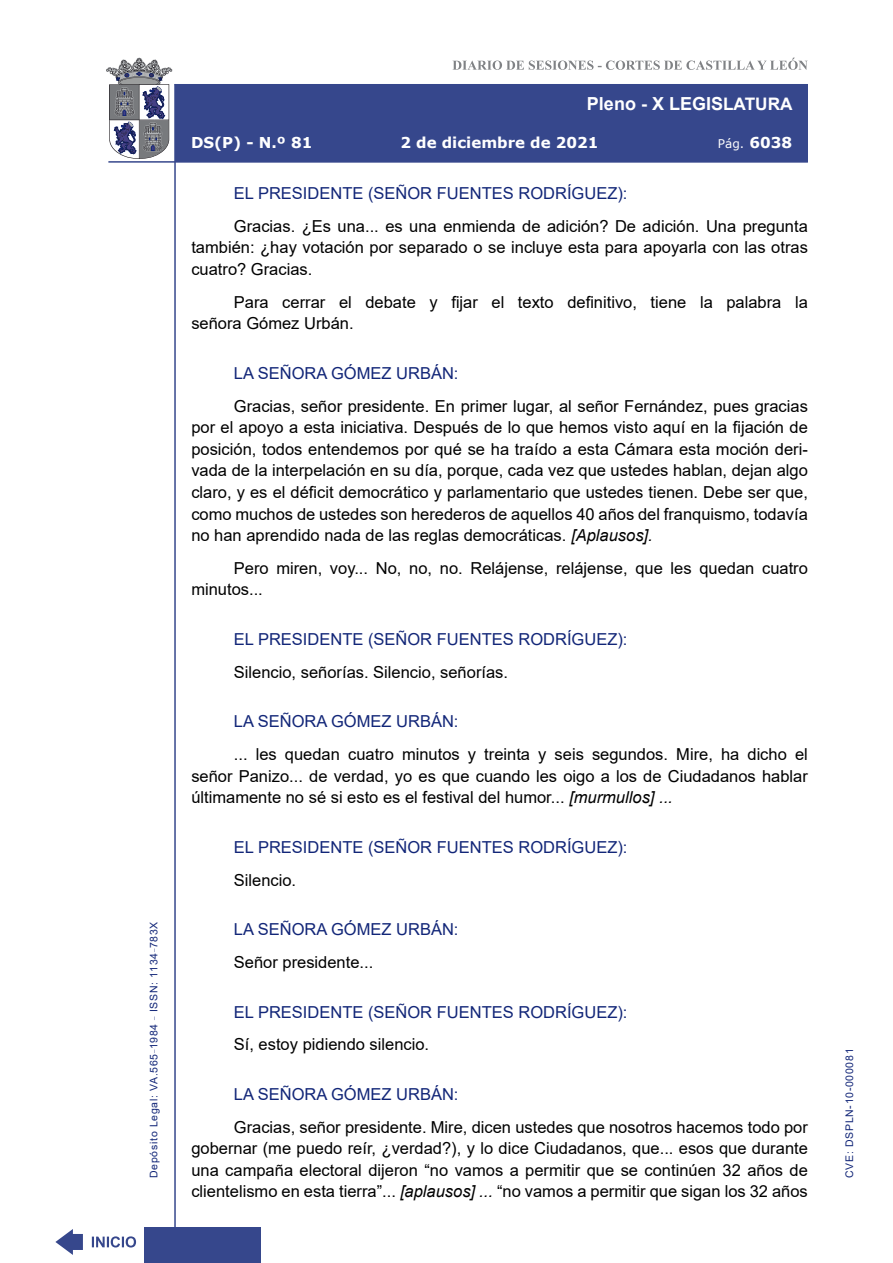
<style>
.page{position:relative;width:893px;height:1263px;background:#fff}
.page>*{position:absolute;margin:0;border:0;box-sizing:border-box;transform-origin:0 0}
.t1{font:700 18px "Arial";color:#fff}
.t2{font:16.5px/21.6px "Arial";color:#000;text-align:justify}
.Orador{font:16.5px "Arial";color:#122678}
.t3{font:700 15px "Verdana";color:#fff}
.t4{font:12px "Verdana";color:#fff}
.t5{font:10.5px "Arial";letter-spacing:.065em;color:#122678}
.s1{font-size:17.25px}
.s2{font-weight:700;font-size:15px}
.s3{font-style:italic}
</style>
<div class="page">
<svg style="left:452px;top:58px;width:356px;height:12px"></svg>
<hr style="left:174px;top:84px;width:2px;height:1179px;background:#36478c">
<div style="left:144px;top:1227px;width:117px;height:36px;background:#36478c"></div>
<div style="left:175px;top:84px;width:633px;height:78px;background:#36478c"></div>
<hr style="left:108px;top:161px;width:700px;height:2px;background:#36478c">
<svg style="left:92px;top:1236px;width:44px;height:11px"></svg>
<svg style="left:55px;top:1229px;width:28px;height:26px"></svg>
<svg style="left:106px;top:58px;width:66px;height:101px"></svg>
<p class="t5" style="left:146px;top:1178px;width:258px;rotate:-90deg">Depósito Legal: VA.565<sup>_</sup>1984 <sup>_</sup> ISSN: 1134<sup>_</sup>783X</p>
<p class="t1" style="left:587px;top:91px;width:207px">Pleno - X LEGIS<span class="s1">LATURA</span></p>
<p class="t3" style="left:191px;top:132px;width:123px">DS(P) - N.º 81</p>
<p class="t3" style="left:400px;top:132px;width:200px">2 de diciembre de 2021</p>
<p class="t4" style="left:718px;top:135px;width:76px">Pág. <span class="s2">6038</span></p>
<p class="Orador" style="left:234px;top:182px;width:395px">EL PRESIDENTE (SEÑOR FUENTES RODRÍGUEZ):</p>
<p class="t2" style="left:191px;top:215px;width:618px;text-indent:43px">Gracias. ¿Es una... es una enmienda de adición? De adición. Una pregunta también: ¿hay votación por separado o se incluye esta para apoyarla con las otras cuatro? Gracias.</p>
<p class="t2" style="left:191px;top:291px;width:618px;text-indent:43px">Para cerrar el debate y fijar el texto definitivo, tiene la palabra la señora Gómez Urbán.</p>
<p class="Orador" style="left:234px;top:362px;width:226px">LA SEÑORA GÓMEZ URBÁN:</p>
<p class="t2" style="left:191px;top:395px;width:618px;text-indent:43px">Gracias, señor presidente. En primer lugar, al señor Fernández, pues gracias por el apoyo a esta iniciativa. Después de lo que hemos visto aquí en la fijación de posición, todos entendemos por qué se ha traído a esta Cámara esta moción deri&shy;vada de la interpelación en su día, porque, cada vez que ustedes hablan, dejan algo claro, y es el déficit democrático y parlamentario que ustedes tienen. Debe ser que, como muchos de ustedes son herederos de aquellos 40 años del franquismo, todavía no han aprendido nada de las reglas democráticas. <span class="s3">[Aplausos].</span></p>
<p class="t2" style="left:191px;top:557px;width:618px;text-indent:43px">Pero miren, voy... No, no, no. Relájense, relájense, que les quedan cuatro minutos...</p>
<p class="Orador" style="left:234px;top:628px;width:395px">EL PRESIDENTE (SEÑOR FUENTES RODRÍGUEZ):</p>
<p class="t2" style="left:234px;top:661px;width:276px">Silencio, señorías. Silencio, señorías.</p>
<p class="Orador" style="left:234px;top:710px;width:226px">LA SEÑORA GÓMEZ URBÁN:</p>
<p class="t2" style="left:191px;top:743px;width:618px;text-indent:43px">... les quedan cuatro minutos y treinta y seis segundos. Mire, ha dicho el señor Panizo... de verdad, yo es que cuando les oigo a los de Ciudadanos hablar últimamente no sé si esto es el festival del humor... <span class="s3">[murmullos] ...</span></p>
<p class="Orador" style="left:234px;top:836px;width:395px">EL PRESIDENTE (SEÑOR FUENTES RODRÍGUEZ):</p>
<p class="t2" style="left:234px;top:869px;width:64px">Silencio.</p>
<p class="Orador" style="left:234px;top:918px;width:226px">LA SEÑORA GÓMEZ URBÁN:</p>
<p class="t2" style="left:234px;top:951px;width:141px">Señor presidente...</p>
<p class="Orador" style="left:234px;top:1000px;width:395px">EL PRESIDENTE (SEÑOR FUENTES RODRÍGUEZ):</p>
<p class="t2" style="left:234px;top:1033px;width:197px">Sí, estoy pidiendo silencio.</p>
<p class="Orador" style="left:234px;top:1083px;width:226px">LA SEÑORA GÓMEZ URBÁN:</p>
<p class="t2" style="left:191px;top:1116px;width:618px;text-indent:43px">Gracias, señor presidente. Mire, dicen ustedes que nosotros hacemos todo por gobernar (me puedo reír, ¿verdad?), y lo dice Ciudadanos, que... esos que durante una campaña electoral dijeron “no vamos a permitir que se continúen 32 años de clientelismo en esta tierra”... <span class="s3">[aplausos] ...</span> “no vamos a permitir que sigan los 32 años</p>
<p class="t5" style="left:842px;top:1178px;width:131px;rotate:-90deg">CVE: DSPLN-10-000081</p>
</div>
